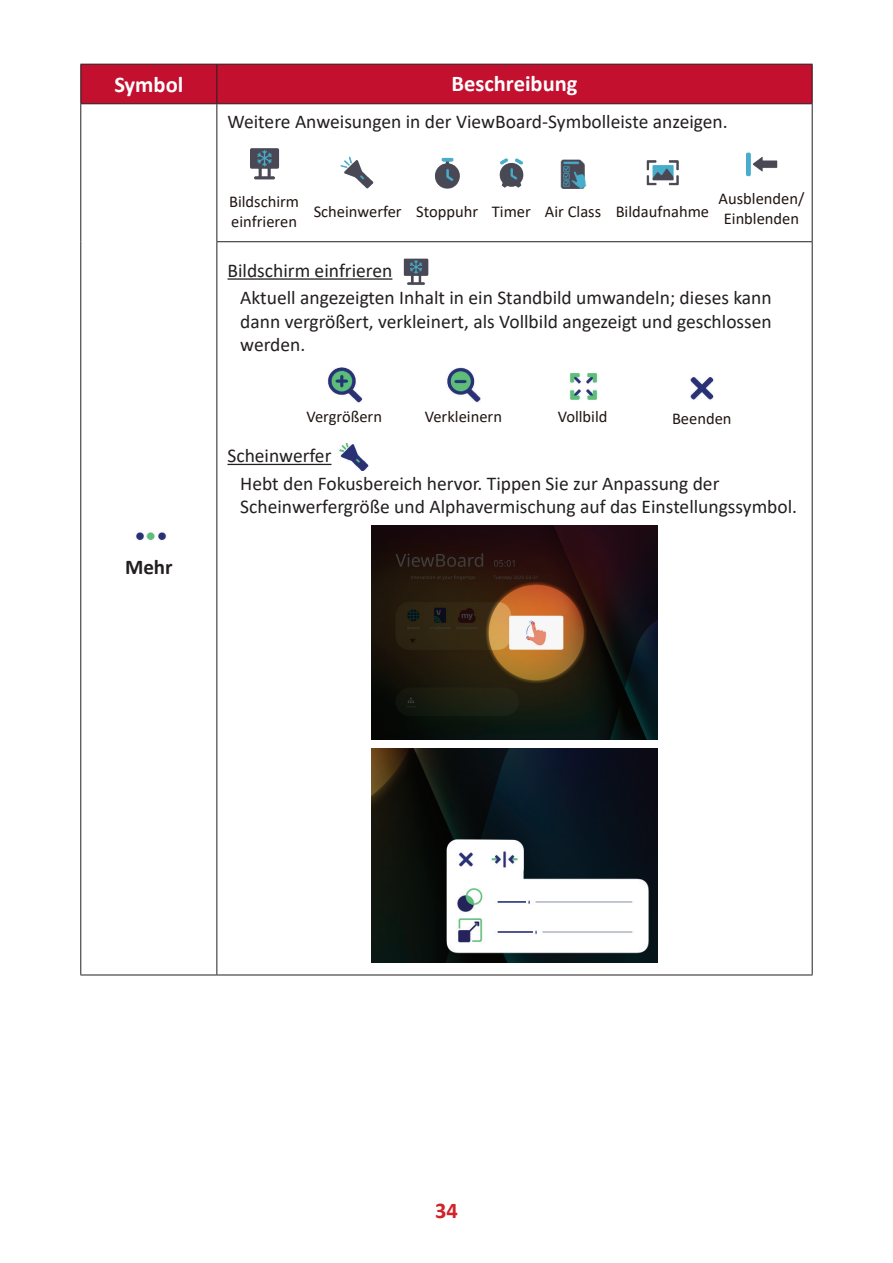
<style>
.page{position:relative;width:893px;height:1263px;background:#fff}
.page>*{position:absolute;margin:0;border:0;box-sizing:border-box;transform-origin:0 0}
.t1{font:700 22.5px "Calibri";color:#fff}
.t2{font:700 22.5px "Calibri";color:#d1232a}
.t3{font:700 21px "Calibri";color:#231f20}
.t4{font:19.5px/27.6px "Calibri";color:#231f20}
.t5{font:16.5px/19.8px "Calibri";color:#211512}
</style>
<div class="page">
<div style="left:81px;top:65px;width:731px;height:38px;background:#c3102f"></div>
<hr style="left:80px;top:104px;width:1px;height:138px;background:#231f20">
<hr style="left:80px;top:242px;width:1px;height:732px;background:#231f20">
<hr style="left:216px;top:104px;width:1px;height:137px;background:#231f20">
<hr style="left:812px;top:104px;width:1px;height:137px;background:#231f20">
<hr style="left:216px;top:241px;width:597px;height:1px;background:#231f20">
<hr style="left:216px;top:242px;width:1px;height:732px;background:#231f20">
<hr style="left:812px;top:242px;width:1px;height:732px;background:#231f20">
<hr style="left:80px;top:974px;width:137px;height:1px;background:#231f20">
<hr style="left:217px;top:974px;width:596px;height:1px;background:#231f20">
<hr style="left:80px;top:64px;width:137px;height:1px;background:#231f20">
<hr style="left:80px;top:65px;width:1px;height:38px;background:#231f20">
<hr style="left:217px;top:64px;width:596px;height:1px;background:#231f20">
<hr style="left:216px;top:65px;width:1px;height:38px;background:#231f20">
<hr style="left:812px;top:65px;width:1px;height:38px;background:#231f20">
<hr style="left:80px;top:103px;width:137px;height:1px;background:#231f20">
<hr style="left:217px;top:103px;width:596px;height:1px;background:#231f20">
<img style="left:136px;top:532px;width:30px;height:9px">
<img style="left:250px;top:148px;width:30px;height:32px">
<img style="left:340px;top:156px;width:34px;height:33px">
<img style="left:435px;top:157px;width:25px;height:32px">
<img style="left:499px;top:158px;width:25px;height:30px">
<img style="left:560px;top:159px;width:27px;height:30px">
<img style="left:646px;top:160px;width:33px;height:26px">
<img style="left:746px;top:152px;width:32px;height:25px">
<hr style="left:227px;top:278px;width:165px;height:2px;background:#231f20">
<hr style="left:227px;top:464px;width:104px;height:1px;background:#231f20">
<img style="left:403px;top:258px;width:26px;height:27px">
<img style="left:327px;top:367px;width:36px;height:35px">
<img style="left:447px;top:367px;width:34px;height:35px">
<img style="left:569px;top:373px;width:29px;height:27px">
<img style="left:690px;top:377px;width:24px;height:23px">
<img style="left:339px;top:443px;width:30px;height:28px">
<img style="left:372px;top:526px;width:285px;height:213px">
<img style="left:372px;top:748px;width:285px;height:214px">
<p class="t1" style="left:114px;top:69px;width:70px">Symbol</p>
<p class="t1" style="left:452px;top:68px;width:127px">Beschreibung</p>
<p class="t4" style="left:227px;top:107px;width:502px">Weitere Anweisungen in der ViewBoard-Symbolleiste anzeigen.</p>
<p class="t5" style="left:719px;top:188px;width:87px;text-align:center">Ausblenden/<br>Einblenden</p>
<p class="t4" style="left:240px;top:256px;width:533px;text-indent:-13px">Bildschirm einfrieren<br>Aktuell angezeigten Inhalt in ein Standbild umwandeln; dieses kann</p>
<p class="t4" style="left:240px;top:309px;width:533px;line-height:23.4px">dann vergrößert, verkleinert, als Vollbild angezeigt und geschlossen werden.</p>
<p class="t5" style="left:229px;top:191px;width:72px">Bildschirm einfrieren</p>
<p class="t5" style="left:314px;top:201px;width:397px">Scheinwerfer Stoppuhr Timer Air Class Bildaufnahme</p>
<p class="t3" style="left:125px;top:552px;width:49px">Mehr</p>
<p class="t5" style="left:306px;top:406px;width:77px">Vergrößern</p>
<p class="t5" style="left:425px;top:406px;width:79px">Verkleinern</p>
<p class="t5" style="left:558px;top:406px;width:51px">Vollbild</p>
<p class="t5" style="left:672px;top:408px;width:61px">Beenden</p>
<p class="t4" style="left:240px;top:441px;width:481px;text-indent:-13px">Scheinwerfer<br>Hebt den Fokusbereich hervor. Tippen Sie zur Anpassung der</p>
<p class="t4" style="left:240px;top:492px;width:558px">Scheinwerfergröße und Alphavermischung auf das Einstellungssymbol.</p>
<p class="t2" style="left:435px;top:1194px;width:24px">34</p>
</div>
